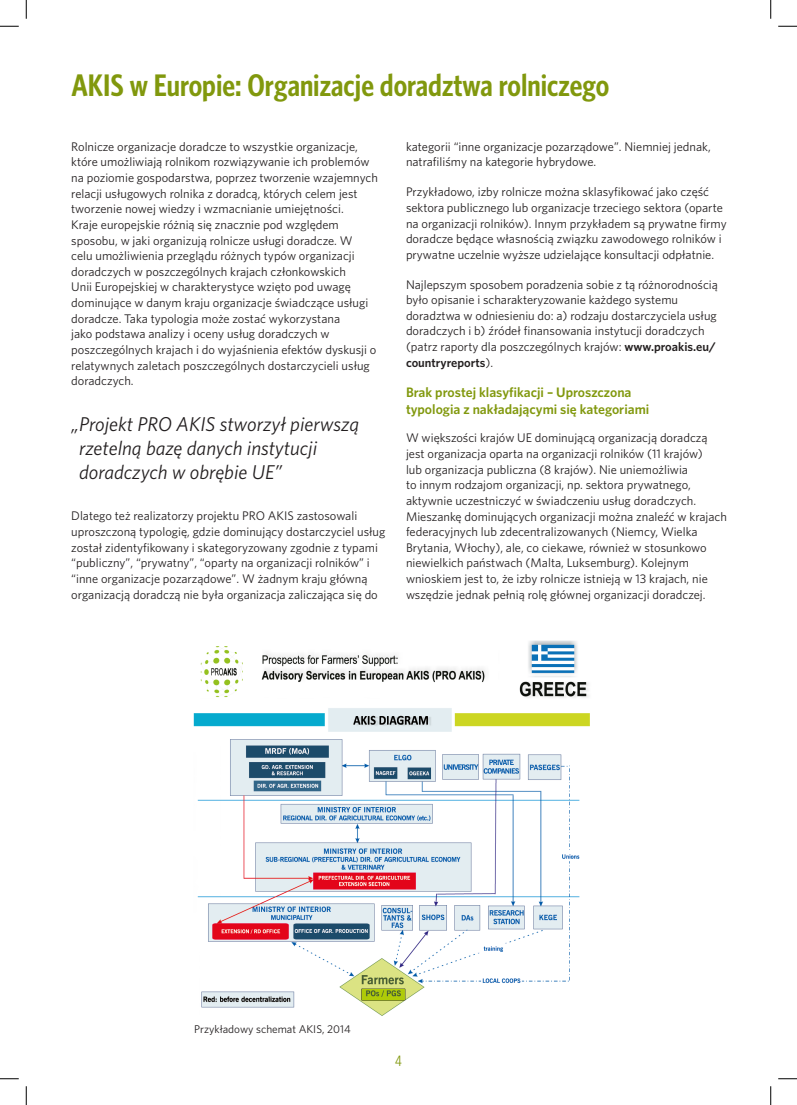
<style>
.page{position:relative;width:797px;height:1105px;background:#fff}
.page>*{position:absolute;margin:0;border:0;box-sizing:border-box;transform-origin:0 0}
.t1{font:600 31.25px "Whitney Condensed";color:#81980d}
.t2{font:italic 20px/24px "Whitney";color:#231f20}
.t3{font:15px "Whitney Condensed";color:#81980d}
.t4{font:600 13.75px/16.5px "Whitney";color:#81980d}
.t5{font:12.5px/15.6px "Whitney";color:#231f20}
.t6{font:11.25px "Whitney";color:#231f20}
.s1{font-weight:600}
</style>
<div class="page">
<img style="left:193px;top:640px;width:397px;height:376px">
<svg style="left:0;top:25px;width:19px;height:2px"></svg>
<svg style="left:778px;top:25px;width:19px;height:2px"></svg>
<svg style="left:0;top:1078px;width:19px;height:1px"></svg>
<svg style="left:778px;top:1078px;width:19px;height:1px"></svg>
<svg style="left:25px;top:0;width:2px;height:19px"></svg>
<svg style="left:25px;top:1086px;width:2px;height:19px"></svg>
<svg style="left:770px;top:0;width:1px;height:19px"></svg>
<svg style="left:770px;top:1086px;width:1px;height:19px"></svg>
<p class="t1" style="left:72px;top:66px;width:539px">AKIS w Europie: Organizacje doradztwa rolniczego</p>
<p class="t5" style="left:71px;top:138px;width:308px">Rolnicze organizacje doradcze to wszystkie organizacje, które umożliwiają rolnikom rozwiązywanie ich problemów na poziomie gospodarstwa, poprzez tworzenie wzajemnych relacji usługowych rolnika z doradcą, których celem jest tworzenie nowej wiedzy i wzmacnianie umiejętności.<br>Kraje europejskie różnią się znacznie pod względem sposobu, w jaki organizują rolnicze usługi doradcze. W<br>celu umożliwienia przeglądu różnych typów organizacji doradczych w poszczególnych krajach członkowskich<br>Unii Europejskiej w charakterystyce wzięto pod uwagę dominujące w danym kraju organizacje świadczące usługi doradcze. Taka typologia może zostać wykorzystana<br>jako podstawa analizy i oceny usług doradczych w poszczególnych krajach i do wyjaśnienia efektów dyskusji o relatywnych zaletach poszczególnych dostarczycieli usług doradczych.</p>
<p class="t2" style="left:79px;top:411px;width:281px;text-indent:-8px">„Projekt PRO AKIS stworzył pierwszą rzetelną bazę danych instytucji doradczych w obrębie UE”</p>
<p class="t5" style="left:71px;top:508px;width:315px">Dlatego też realizatorzy projektu PRO AKIS zastosowali uproszczoną typologię, gdzie dominujący dostarczyciel usług został zidentyfikowany i skategoryzowany zgodnie z typami “publiczny”, “prywatny”, “oparty na organizacji rolników” i “inne organizacje pozarządowe”. W żadnym kraju główną organizacją doradczą nie była organizacja zaliczająca się do</p>
<p class="t5" style="left:406px;top:138px;width:306px">kategorii “inne organizacje pozarządowe”. Niemniej jednak, natrafiliśmy na kategorie hybrydowe.</p>
<p class="t5" style="left:406px;top:184px;width:322px">Przykładowo, izby rolnicze można sklasyfikować jako część sektora publicznego lub organizacje trzeciego sektora (oparte na organizacji rolników). Innym przykładem są prywatne firmy doradcze będące własnością związku zawodowego rolników i prywatne uczelnie wyższe udzielające konsultacji odpłatnie.</p>
<p class="t5" style="left:406px;top:276px;width:313px">Najlepszym sposobem poradzenia sobie z tą różnorodnością było opisanie i scharakteryzowanie każdego systemu doradztwa w odniesieniu do: a) rodzaju dostarczyciela usług doradczych i b) źródeł finansowania instytucji doradczych (patrz raporty dla poszczególnych krajów: <span class="s1">www.proakis.eu/ countryreports</span>).</p>
<p class="t4" style="left:406px;top:384px;width:245px">Brak prostej klasyfikacji – Uproszczona typologia z nakładającymi się kategoriami</p>
<p class="t5" style="left:406px;top:430px;width:322px">W większości krajów UE dominującą organizacją doradczą jest organizacja oparta na organizacji rolników (11 krajów)<br>lub organizacja publiczna (8 krajów). Nie uniemożliwia<br>to innym rodzajom organizacji, np. sektora prywatnego, aktywnie uczestniczyć w świadczeniu usług doradczych.<br>Mieszankę dominujących organizacji można znaleźć w krajach federacyjnych lub zdecentralizowanych (Niemcy, Wielka Brytania, Włochy), ale, co ciekawe, również w stosunkowo niewielkich państwach (Malta, Luksemburg). Kolejnym wnioskiem jest to, że izby rolnicze istnieją w 13 krajach, nie wszędzie jednak pełnią rolę głównej organizacji doradczej.</p>
<p class="t6" style="left:194px;top:1021px;width:158px">Przykładowy schemat AKIS, 2014</p>
<p class="t3" style="left:395px;top:1052px;width:8px">4</p>
</div>
